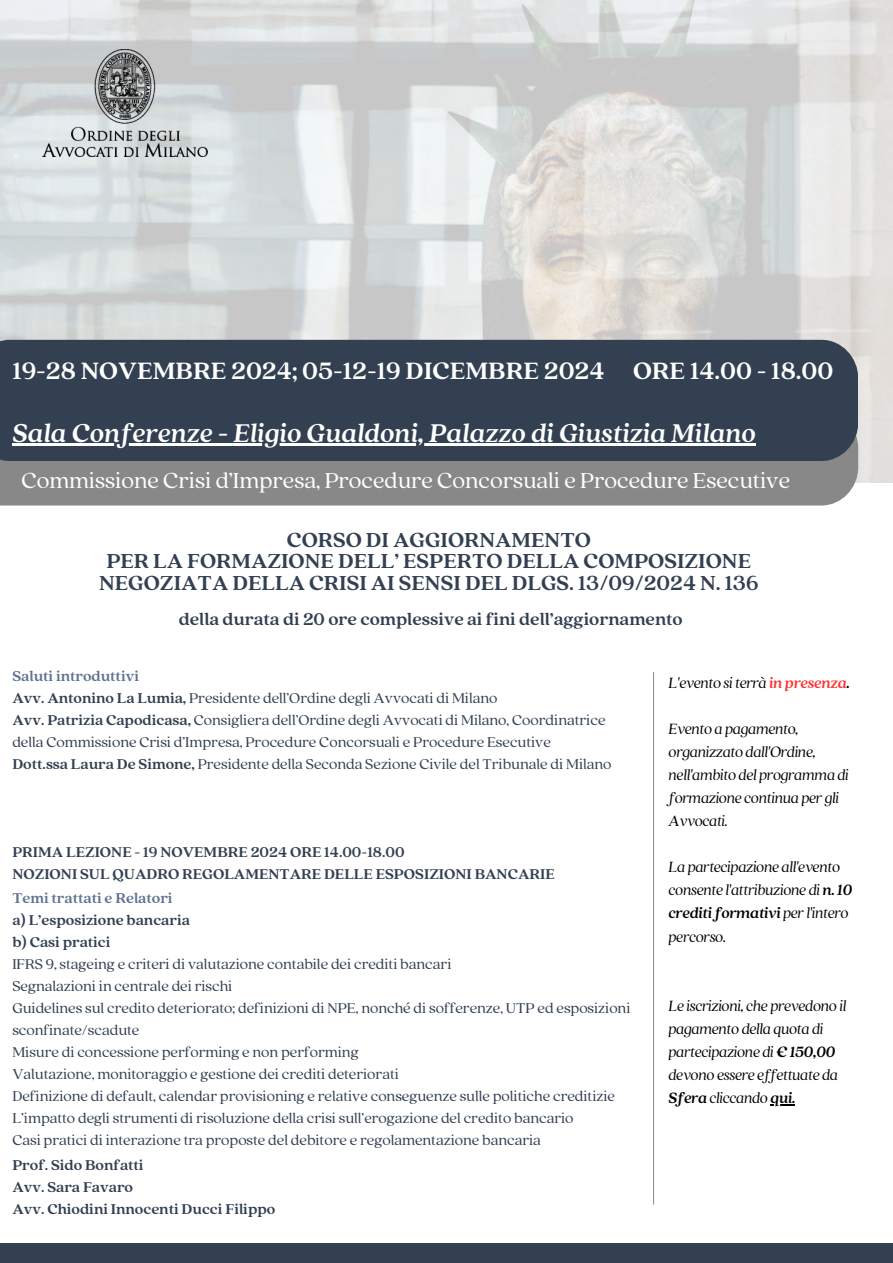
<style>
.page{position:relative;width:893px;height:1263px;background:#fff}
.page>*{position:absolute;margin:0;border:0;box-sizing:border-box;transform-origin:0 0}
.t1{font:italic 700 28.5px "Quincy CF";color:#fff}
.t2{font:700 26.25px "Quincy CF";color:#fff}
.t3{font:24px "Quincy CF";color:#fff}
.t4{font:700 22.5px "Quincy CF";color:#324052}
.t5{font:700 18.75px "Quincy CF";color:#324052}
.t6{font:italic 16.5px/23.1px "Quincy CF";letter-spacing:-.015em;color:#000}
.t7{font:15.75px/22px "Quincy CF";color:#324052}
.t8{font:700 15.75px/22px "Quincy CF";color:#324052}
.t9{font:700 15.75px "Quincy CF";color:#5d7390}
.s1{font-weight:700;color:#5d7390}
.s2{font-weight:700}
.s3{font-weight:700;color:#ff3131}
</style>
<div class="page">
<img style="left:0;top:0;width:893px;height:483px">
<div style="left:0;top:461px;width:858px;height:44px;background:#888"></div>
<img style="left:43px;top:50px;width:164px;height:106px">
<div style="left:0;top:340px;width:858px;height:121px;background:#324052"></div>
<hr style="left:653px;top:672px;width:1px;height:532px;background:#888">
<div style="left:0;top:1243px;width:893px;height:20px;background:#324052"></div>
<hr style="left:12px;top:443px;width:744px;height:3px;background:#fff">
<svg style="left:770px;top:1104px;width:25px;height:1px"></svg>
<h2 class="t2" style="left:12px;top:354px;width:822px">19-28 NOVEMBRE 2024; 05-12-19 DICEMBRE 2024 ORE 14.00 - 18.00</h2>
<h1 class="t1" style="left:12px;top:414px;width:745px">Sala Conferenze - Eligio Gualdoni, Palazzo di Giustizia Milano</h1>
<h3 class="t3" style="left:21px;top:465px;width:770px">Commissione Crisi d’Impresa, Procedure Concorsuali e Procedure Esecutive</h3>
<h3 class="t4" style="left:287px;top:525px;width:306px">CORSO DI AGGIORNAMENTO</h3>
<h3 class="t4" style="left:106px;top:547px;width:646px">PER LA FORMAZIONE DELL’ ESPERTO DELLA COMPOSIZIONE</h3>
<h3 class="t4" style="left:99px;top:568px;width:661px">NEGOZIATA DELLA CRISI AI SENSI DEL DLGS. 13/09/2024 N. 136</h3>
<p class="t5" style="left:179px;top:607px;width:505px">della durata di 20 ore complessive ai fini dell’aggiornamento</p>
<p class="t7" style="left:12px;top:664px;width:600px"><span class="s1">Saluti introduttivi<br></span><span class="s2">Avv. Antonino La Lumia,</span> Presidente dell’Ordine degli Avvocati di Milano<br><span class="s2">Avv. Patrizia Capodicasa,</span> Consigliera dell’Ordine degli Avvocati di Milano, Coordinatrice della Commissione Crisi d’Impresa, Procedure Concorsuali e Procedure Esecutive<br><span class="s2">Dott.ssa Laura De Simone,</span> Presidente della Seconda Sezione Civile del Tribunale di Milano</p>
<p class="t8" style="left:12px;top:840px;width:544px">PRIMA LEZIONE - 19 NOVEMBRE 2024 ORE 14.00-18.00<br>NOZIONI SUL QUADRO REGOLAMENTARE DELLE ESPOSIZIONI BANCARIE</p>
<p class="t9" style="left:12px;top:888px;width:162px">Temi trattati e Relatori</p>
<p class="t8" style="left:12px;top:908px;width:179px">a) L’esposizione bancaria b) Casi pratici</p>
<p class="t7" style="left:12px;top:952px;width:619px">IFRS 9, stageing e criteri di valutazione contabile dei crediti bancari<br>Segnalazioni in centrale dei rischi<br>Guidelines sul credito deteriorato; definizioni di NPE, nonché di sofferenze, UTP ed esposizioni sconfinate/scadute<br>Misure di concessione performing e non performing<br>Valutazione, monitoraggio e gestione dei crediti deteriorati<br>Definizione di default, calendar provisioning e relative conseguenze sulle politiche creditizie L’impatto degli strumenti di risoluzione della crisi sull’erogazione del credito bancario<br>Casi pratici di interazione tra proposte del debitore e regolamentazione bancaria</p>
<p class="t8" style="left:12px;top:1153px;width:264px">Prof. Sido Bonfatti<br>Avv. Sara Favaro<br>Avv. Chiodini Innocenti Ducci Filippo</p>
<p class="t6" style="left:668px;top:670px;width:183px">L'evento si terrà <span class="s3">in presenza</span><span class="s2">.</span></p>
<p class="t6" style="left:668px;top:716px;width:182px">Evento a pagamento, organizzato dall'Ordine, nell'ambito del programma di formazione continua per gli<br>Avvocati.</p>
<p class="t6" style="left:668px;top:855px;width:185px">La partecipazione all'evento consente l'attribuzione di <span class="s2">n. 10 crediti formativi</span> per l'intero percorso.</p>
<p class="t6" style="left:668px;top:993px;width:179px">Le iscrizioni, che prevedono il pagamento della quota di partecipazione di <span class="s2">€ 150,00</span></p>
<p class="t6" style="left:668px;top:1062px;width:171px">devono essere effettuate da<br><span class="s2">Sfera</span> cliccando <span class="s2">qui.</span></p>
</div>
